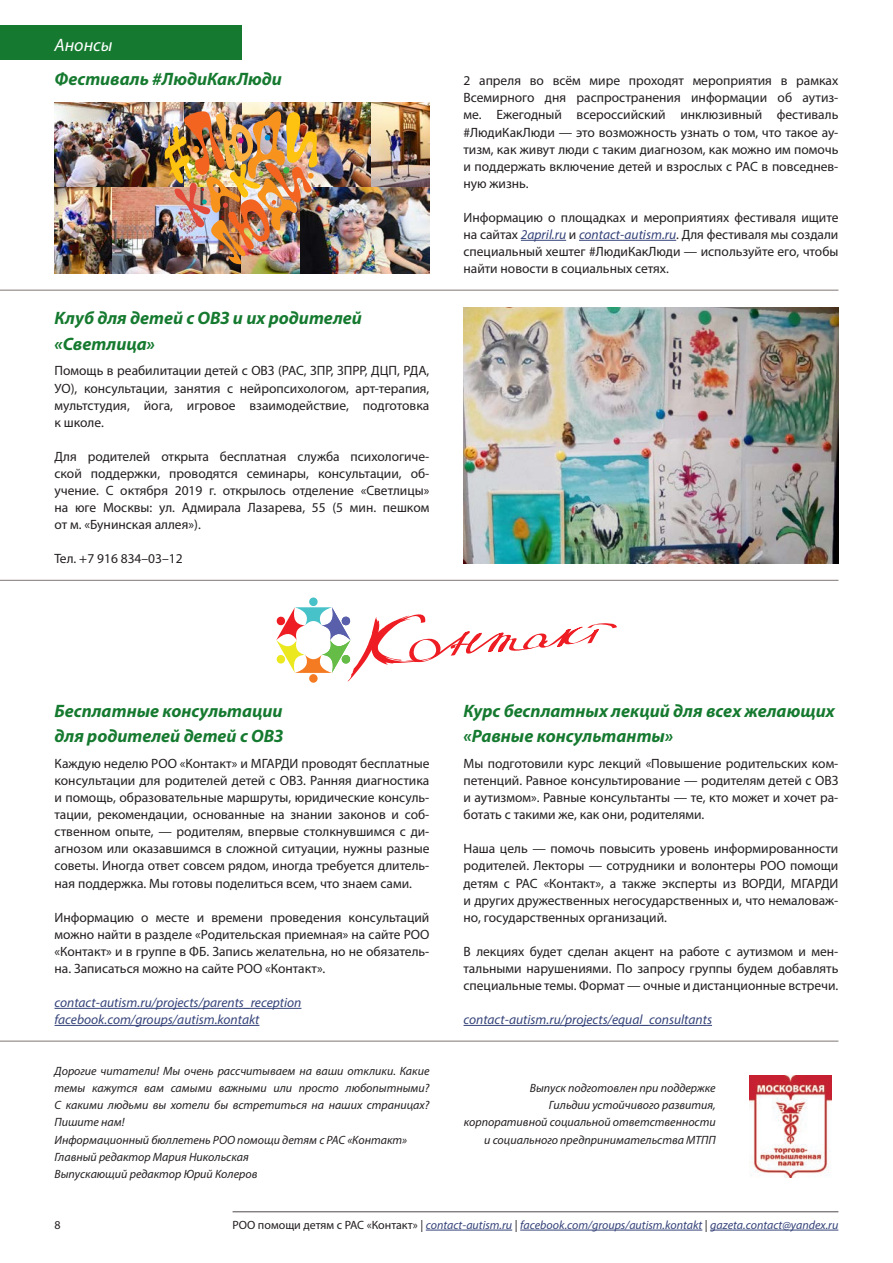
<style>
.page{position:relative;width:893px;height:1263px;background:#fff}
.page>*{position:absolute;margin:0;border:0;box-sizing:border-box;transform-origin:0 0}
.Section_Subitle{font:italic 700 18px/25.7px "Myriad Pro";color:#157a2f}
.Heading{font:italic 18px "Myriad Pro";color:#fff}
.t1{font:13.5px/17.1px "Myriad Pro";color:#231f20;text-align:justify}
.t2{font:italic 13.5px/17.1px "Myriad Pro";color:#35437a}
.Output{font:italic 12px/17.1px "Myriad Pro";color:#231f20;text-align:justify}
.t3{font:italic 12px "Myriad Pro";color:#35437a}
.t4{font:12px "Myriad Pro";color:#231f20}
.s1{font-style:italic;color:#35437a}
.s2{font-style:normal;color:#231f20}
</style>
<div class="page">
<hr style="left:233px;top:1211px;width:605px;height:1px;background:#4f4a49">
<hr style="left:426px;top:1230px;width:86px;height:1px;background:#35437a">
<hr style="left:520px;top:1230px;width:182px;height:1px;background:#35437a">
<hr style="left:710px;top:1230px;width:128px;height:1px;background:#35437a">
<img style="left:55px;top:102px;width:374px;height:171px">
<hr style="left:521px;top:240px;width:45px;height:1px;background:#35437a">
<hr style="left:579px;top:240px;width:97px;height:1px;background:#35437a">
<hr style="left:0;top:1041px;width:838px;height:1px;background:#7f7674">
<hr style="left:0;top:290px;width:838px;height:1px;background:#7f7674">
<hr style="left:0;top:580px;width:838px;height:1px;background:#7f7674">
<div style="left:0;top:26px;width:242px;height:34px;background:#157a2f"></div>
<img style="left:750px;top:1075px;width:82px;height:103px">
<hr style="left:55px;top:1008px;width:246px;height:1px;background:#35437a">
<hr style="left:55px;top:1025px;width:204px;height:1px;background:#35437a">
<hr style="left:463px;top:1025px;width:249px;height:1px;background:#35437a">
<img style="left:463px;top:308px;width:375px;height:255px">
<img style="left:165px;top:111px;width:154px;height:154px">
<div style="left:309px;top:597px;width:9px;height:9px;background:#47c2c8;border-radius:50%"></div>
<svg style="left:276px;top:605px;width:341px;height:77px"></svg>
<p class="Heading" style="left:55px;top:34px;width:59px">Анонсы</p>
<p class="Section_Subitle" style="left:55px;top:66px;width:229px">Фестиваль #ЛюдиКакЛюди</p>
<p class="Section_Subitle" style="left:55px;top:305px;width:309px">Клуб для детей с ОВЗ и их родителей «Светлица»</p>
<p class="t1" style="left:55px;top:362px;width:376px">Помощь в реабилитации детей с ОВЗ (РАС, ЗПР, ЗПРР, ДЦП, РДА, УО), консультации, занятия с нейропсихологом, арт-терапия, мультстудия, йога, игровое взаимодействие, подготовка к школе.</p>
<p class="t1" style="left:55px;top:447px;width:376px">Для родителей открыта бесплатная служба психологиче&shy;ской поддержки, проводятся семинары, консультации, об&shy;учение. С октября 2019 г. открылось отделение «Светлицы» на юге Москвы: ул. Адмирала Лазарева, 55 (5 мин. пешком от м. «Бунинская аллея»).</p>
<p class="t1" style="left:55px;top:550px;width:130px">Тел. +7 916 834–03–12</p>
<p class="t1" style="left:463px;top:72px;width:376px">2 апреля во всём мире проходят мероприятия в рамках Всемирного дня распространения информации об аутиз&shy;ме. Ежегодный всероссийский инклюзивный фестиваль #ЛюдиКакЛюди — это возможность узнать о том, что такое ау&shy;тизм, как живут люди с таким диагнозом, как можно им помочь и поддержать включение детей и взрослых с РАС в повседнев&shy;ную жизнь.</p>
<p class="t1" style="left:463px;top:209px;width:376px">Информацию о площадках и мероприятиях фестиваля ищите на сайтах <span class="s1">2april.ru</span> и <span class="s1">contact-autism.ru</span>. Для фестиваля мы создали специальный хештег #ЛюдиКакЛюди — используйте его, чтобы найти новости в социальных сетях.</p>
<p class="Section_Subitle" style="left:55px;top:697px;width:230px">Бесплатные консультации для родителей детей с ОВЗ</p>
<p class="t1" style="left:55px;top:755px;width:376px">Каждую неделю РОО «Контакт» и МГАРДИ проводят бесплатные консультации для родителей детей с ОВЗ. Ранняя диагностика и помощь, образовательные маршруты, юридические консуль&shy;тации, рекомендации, основанные на знании законов и соб&shy;ственном опыте, — родителям, впервые столкнувшимся с ди&shy;агнозом или оказавшимся в сложной ситуации, нужны разные советы. Иногда ответ совсем рядом, иногда требуется длитель&shy;ная поддержка. Мы готовы поделиться всем, что знаем сами.</p>
<p class="t1" style="left:55px;top:908px;width:376px">Информацию о месте и времени проведения консультаций можно найти в разделе «Родительская приемная» на сайте РОО «Контакт» и в группе в ФБ. Запись желательна, но не обязатель&shy;на. Записаться можно на сайте РОО «Контакт».</p>
<p class="t2" style="left:55px;top:994px;width:248px">contact-autism.ru/projects/parents_reception facebook.com/groups/autism.kontakt</p>
<p class="Output" style="left:55px;top:1062px;width:376px">Дорогие читатели! Мы очень рассчитываем на ваши отклики. Какие темы кажутся вам самыми важными или просто любопытными?<br>С какими людьми вы хотели бы встретиться на наших страницах?<br>Пишите нам!</p>
<p class="Output" style="left:55px;top:1131px;width:354px">Информационный бюллетень РОО помощи детям с РАС «Контакт»</p>
<p class="Output" style="left:55px;top:1148px;width:196px">Главный редактор Мария Никольская</p>
<p class="Output" style="left:55px;top:1165px;width:204px">Выпускающий редактор Юрий Колеров</p>
<p class="Section_Subitle" style="left:463px;top:697px;width:373px">Курс бесплатных лекций для всех желающих «Равные консультанты»</p>
<p class="t1" style="left:463px;top:755px;width:376px">Мы подготовили курс лекций «Повышение родительских ком&shy;петенций. Равное консультирование — родителям детей с ОВЗ и аутизмом». Равные консультанты — те, кто может и хочет ра&shy;ботать с такими же, как они, родителями.</p>
<p class="t1" style="left:463px;top:840px;width:376px">Наша цель — помочь повысить уровень информированности родителей. Лекторы — сотрудники и волонтеры РОО помощи детям с РАС «Контакт», а также эксперты из ВОРДИ, МГАРДИ и других дружественных негосударственных и, что немаловаж&shy;но, государственных организаций.</p>
<p class="t1" style="left:463px;top:942px;width:376px">В лекциях будет сделан акцент на работе с аутизмом и мен&shy;тальными нарушениями. По запросу группы будем добавлять специальные темы. Формат — очные и дистанционные встречи.</p>
<p class="t2" style="left:463px;top:1011px;width:250px">contact-autism.ru/projects/equal_consultants</p>
<p class="Output" style="left:464px;top:1079px;width:253px;text-align:right">Выпуск подготовлен при поддержке<br>Гильдии устойчивого развития, корпоративной социальной ответственности и социального предпринимательства МТПП</p>
<p class="t4" style="left:55px;top:1217px;width:8px">8</p>
<p class="t3" style="left:233px;top:1217px;width:607px"><span class="s2">РОО помощи детям с РАС «Контакт» |</span> contact-autism.ru <span class="s2">|</span> facebook.com/groups/autism.kontakt <span class="s2">|</span> gazeta.contact@yandex.ru</p>
</div>
